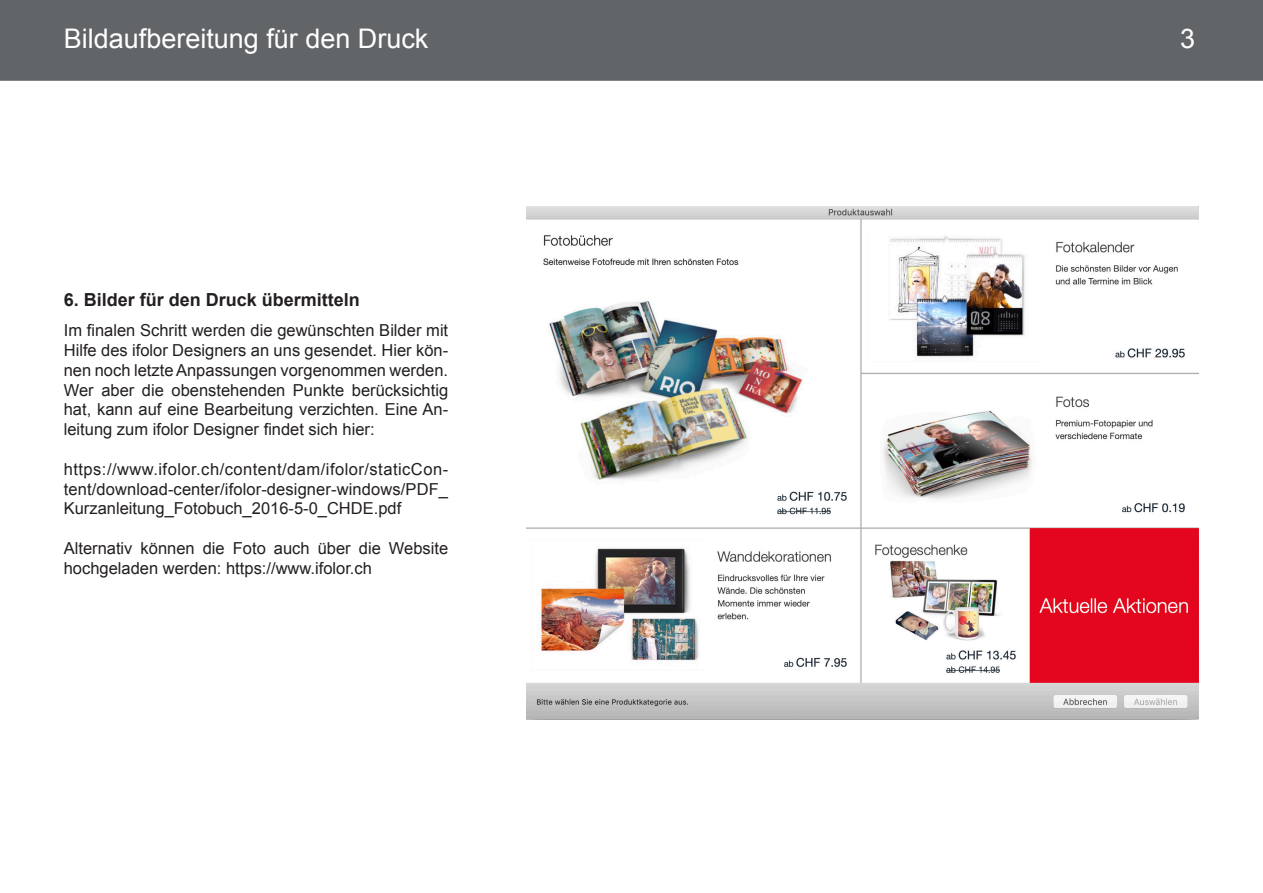
<style>
.page{position:relative;width:1263px;height:893px;background:#fff}
.page>*{position:absolute;margin:0;border:0;box-sizing:border-box;transform-origin:0 0}
.t1{font:27px "Arial";color:#fff}
.t2{font:700 18px "Arial";color:#231f20}
.t3{font:16.5px/19.8px "Arial";color:#231f20;text-align:justify}
</style>
<div class="page">
<img style="left:527px;top:206px;width:671px;height:514px">
<div style="left:1px;top:1px;width:1261px;height:79px;background:#626568"></div>
<div style="left:0;top:0;width:1263px;height:81px;border:2px solid #626568"></div>
<p class="t1" style="left:64px;top:21px;width:366px">Bildaufbereitung für den Druck</p>
<p class="t1" style="left:1180px;top:21px;width:17px">3</p>
<p class="t2" style="left:64px;top:287px;width:298px">6. Bilder für den Druck übermitteln</p>
<p class="t3" style="left:64px;top:321px;width:386px">Im finalen Schritt werden die gewünschten Bilder mit Hilfe des ifolor Designers an uns gesendet. Hier kön&shy;nen noch letzte Anpassungen vorgenommen werden.<br>Wer aber die obenstehenden Punkte berücksichtig hat, kann auf eine Bearbeitung verzichten. Eine An&shy;leitung zum ifolor Designer findet sich hier:</p>
<p class="t3" style="left:64px;top:459px;width:386px">https://www.ifolor.ch/content/dam/ifolor/staticCon&shy;tent/download-center/ifolor-designer-windows/PDF_ Kurzanleitung_Fotobuch_2016-5-0_CHDE.pdf</p>
<p class="t3" style="left:64px;top:538px;width:386px">Alternativ können die Foto auch über die Website hochgeladen werden: https://www.ifolor.ch</p>
</div>
